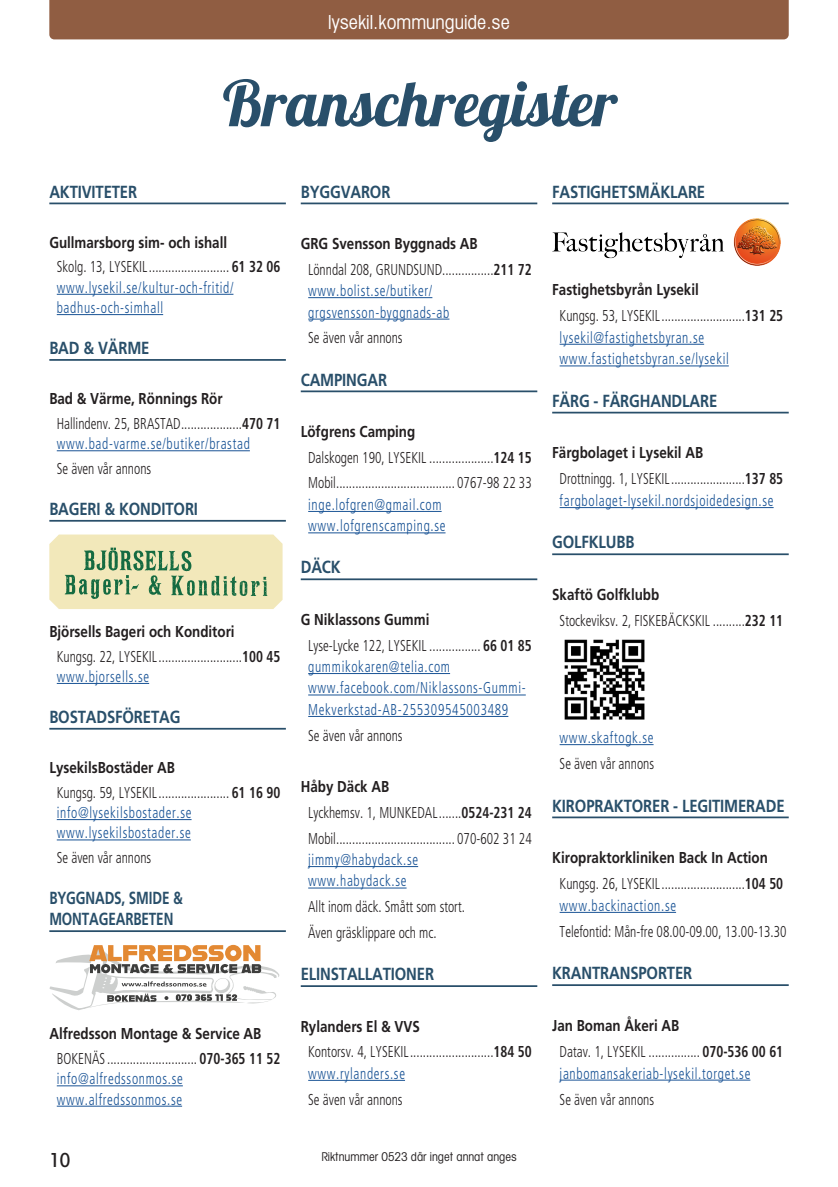
<style>
.page{position:relative;width:838px;height:1187px;background:#fff}
.page>*{position:absolute;margin:0;border:0;box-sizing:border-box;transform-origin:0 0}
.t1{font:63px "Lobster 1.4";color:#294f6a}
.t2{font:condensed 21px "Avant Gard EF";color:#fff}
.t3{font:500 condensed 21px "Avant Gard EF";color:#231f20}
.YRUB{font:700 17.5px "Frutiger LT Std";letter-spacing:-.01em;color:#294f6a;scale:.85 1}
.YRUB-2{font:700 17.5px/21.2px "Frutiger LT Std";letter-spacing:-.01em;color:#294f6a;scale:.77 1}
.TEXT{font:300 condensed 15.75px/25.7px "Frutiger LT Std";color:#231f20;scale:.85 1}
.TEXT_bla{font:300 condensed 15.75px/21.3px "Frutiger LT Std";letter-spacing:.05em;color:#195395;scale:.85 1}
.HFTEXT{font:700 15.75px "Frutiger LT Std";color:#231f20;scale:.85 1}
.t4{font:condensed 13.12px "Avant Gard EF";color:#231f20}
.s1{font-weight:700}
</style>
<div class="page">
<div style="left:49px;top:0;width:739px;height:39px;background:#905d42"></div>
<hr style="left:49px;top:202px;width:237px;height:2px;background:#294f6a">
<hr style="left:57px;top:294px;width:176px;height:1px;background:#195395">
<hr style="left:57px;top:314px;width:106px;height:1px;background:#195395">
<hr style="left:49px;top:359px;width:237px;height:2px;background:#294f6a">
<hr style="left:57px;top:450px;width:193px;height:1px;background:#195395">
<hr style="left:49px;top:520px;width:237px;height:1px;background:#294f6a">
<hr style="left:57px;top:683px;width:92px;height:1px;background:#195395">
<hr style="left:49px;top:727px;width:237px;height:2px;background:#294f6a">
<hr style="left:57px;top:819px;width:134px;height:1px;background:#195395">
<hr style="left:57px;top:839px;width:134px;height:1px;background:#195395">
<hr style="left:49px;top:930px;width:237px;height:1px;background:#294f6a">
<hr style="left:57px;top:1085px;width:126px;height:1px;background:#195395">
<hr style="left:57px;top:1105px;width:125px;height:1px;background:#195395">
<svg style="left:49px;top:534px;width:233px;height:75px;background:#d4d7aa"></svg>
<svg style="left:49px;top:944px;width:231px;height:66px"></svg>
<hr style="left:301px;top:202px;width:236px;height:2px;background:#294f6a">
<hr style="left:308px;top:297px;width:124px;height:1px;background:#195395">
<hr style="left:308px;top:319px;width:141px;height:1px;background:#195395">
<hr style="left:301px;top:390px;width:236px;height:2px;background:#294f6a">
<hr style="left:308px;top:511px;width:133px;height:1px;background:#195395">
<hr style="left:308px;top:532px;width:137px;height:1px;background:#195395">
<hr style="left:301px;top:578px;width:236px;height:2px;background:#294f6a">
<hr style="left:308px;top:673px;width:142px;height:1px;background:#195395">
<hr style="left:308px;top:694px;width:218px;height:1px;background:#195395">
<hr style="left:308px;top:716px;width:200px;height:1px;background:#195395">
<hr style="left:308px;top:866px;width:110px;height:1px;background:#195395">
<hr style="left:308px;top:887px;width:98px;height:1px;background:#195395">
<hr style="left:301px;top:985px;width:236px;height:1px;background:#294f6a">
<hr style="left:308px;top:1079px;width:97px;height:1px;background:#195395">
<hr style="left:552px;top:202px;width:236px;height:2px;background:#294f6a">
<hr style="left:559px;top:344px;width:145px;height:1px;background:#195395">
<hr style="left:559px;top:365px;width:170px;height:1px;background:#195395">
<hr style="left:552px;top:412px;width:236px;height:1px;background:#294f6a">
<hr style="left:559px;top:507px;width:214px;height:1px;background:#195395">
<hr style="left:552px;top:553px;width:236px;height:2px;background:#294f6a">
<hr style="left:559px;top:744px;width:94px;height:1px;background:#195395">
<hr style="left:552px;top:816px;width:236px;height:2px;background:#294f6a">
<hr style="left:559px;top:911px;width:117px;height:1px;background:#195395">
<hr style="left:552px;top:984px;width:236px;height:1px;background:#294f6a">
<hr style="left:559px;top:1079px;width:191px;height:1px;background:#195395">
<img style="left:552px;top:218px;width:228px;height:48px">
<img style="left:564px;top:639px;width:81px;height:81px">
<h2 class="t2" style="left:328px;top:10px;width:183px">lysekil.kommunguide.se</h2>
<p class="t1" style="left:223px;top:63px;width:396px">Branschregister</p>
<p class="YRUB" style="left:49px;top:181px;width:105px">AKTIVITETER</p>
<p class="HFTEXT" style="left:49px;top:233px;width:211px">Gullmarsborg sim- och ishall</p>
<p class="TEXT" style="left:57px;top:254px;width:265px">Skolg. 13, LYSEKIL......................... <span class="s1">61 32 06</span></p>
<p class="TEXT_bla" style="left:57px;top:277px;width:209px;line-height:20.3px">www.lysekil.se/kultur-och-fritid/ badhus-och-simhall</p>
<p class="YRUB" style="left:49px;top:338px;width:119px">BAD &amp; VÄRME</p>
<p class="HFTEXT" style="left:49px;top:389px;width:205px">Bad &amp; Värme, Rönnings Rör</p>
<p class="TEXT" style="left:57px;top:411px;width:265px">Hallindenv. 25, BRASTAD...................<span class="s1">470 71</span></p>
<p class="TEXT_bla" style="left:57px;top:433px;width:229px">www.bad-varme.se/butiker/brastad</p>
<p class="TEXT" style="left:57px;top:456px;width:113px">Se även vår annons</p>
<p class="YRUB" style="left:49px;top:498px;width:176px">BAGERI &amp; KONDITORI</p>
<p class="HFTEXT" style="left:49px;top:622px;width:219px">Björsells Bageri och Konditori</p>
<p class="TEXT" style="left:57px;top:643px;width:265px">Kungsg. 22, LYSEKIL..........................<span class="s1">100 45</span></p>
<p class="TEXT_bla" style="left:57px;top:666px;width:110px">www.bjorsells.se</p>
<p class="YRUB" style="left:49px;top:706px;width:156px">BOSTADSFÖRETAG</p>
<p class="HFTEXT" style="left:49px;top:758px;width:149px">LysekilsBostäder AB</p>
<p class="TEXT" style="left:57px;top:779px;width:265px">Kungsg. 59, LYSEKIL...................... <span class="s1">61 16 90</span></p>
<p class="TEXT_bla" style="left:57px;top:802px;width:160px">info@lysekilsbostader.se</p>
<p class="TEXT_bla" style="left:57px;top:822px;width:159px">www.lysekilsbostader.se</p>
<p class="TEXT" style="left:57px;top:844px;width:113px">Se även vår annons</p>
<p class="YRUB-2" style="left:49px;top:887px;width:175px">BYGGNADS, SMIDE &amp;<br>MONTAGEARBETEN</p>
<p class="HFTEXT" style="left:49px;top:1024px;width:251px">Alfredsson Montage &amp; Service AB</p>
<p class="TEXT" style="left:57px;top:1045px;width:265px">BOKENÄS ............................ <span class="s1">070-365 11 52</span></p>
<p class="TEXT_bla" style="left:57px;top:1068px;width:150px">info@alfredssonmos.se</p>
<p class="TEXT_bla" style="left:57px;top:1088px;width:149px">www.alfredssonmos.se</p>
<h2 class="t3" style="left:49px;top:1147px;width:22px">10</h2>
<p class="YRUB" style="left:301px;top:181px;width:107px">BYGGVAROR</p>
<p class="HFTEXT" style="left:301px;top:234px;width:210px">GRG Svensson Byggnads AB</p>
<p class="TEXT" style="left:308px;top:256px;width:265px">Lönndal 208, GRUNDSUND................<span class="s1">211 72</span></p>
<p class="TEXT_bla" style="left:308px;top:280px;width:168px">www.bolist.se/butiker/ grgsvensson-byggnads-ab</p>
<p class="TEXT" style="left:308px;top:325px;width:113px">Se även vår annons</p>
<p class="YRUB" style="left:301px;top:369px;width:103px">CAMPINGAR</p>
<p class="HFTEXT" style="left:301px;top:422px;width:136px">Löfgrens Camping</p>
<p class="TEXT" style="left:308px;top:444px;width:265px">Dalskogen 190, LYSEKIL ....................<span class="s1">124 15</span></p>
<p class="TEXT" style="left:308px;top:470px;width:265px">Mobil..................................... 0767-98 22 33</p>
<p class="TEXT_bla" style="left:308px;top:494px;width:158px">inge.lofgren@gmail.com</p>
<p class="TEXT_bla" style="left:308px;top:515px;width:163px">www.lofgrenscamping.se</p>
<p class="YRUB" style="left:301px;top:557px;width:49px">DÄCK</p>
<p class="HFTEXT" style="left:301px;top:610px;width:153px">G Niklassons Gummi</p>
<p class="TEXT" style="left:308px;top:632px;width:265px">Lyse-Lycke 122, LYSEKIL ................ <span class="s1">66 01 85</span></p>
<p class="TEXT_bla" style="left:308px;top:656px;width:168px">gummikokaren@telia.com</p>
<p class="TEXT_bla" style="left:308px;top:677px;width:257px">www.facebook.com/Niklassons-Gummi-<br>Mekverkstad-AB-255309545003489</p>
<p class="TEXT" style="left:308px;top:722px;width:113px">Se även vår annons</p>
<p class="HFTEXT" style="left:301px;top:777px;width:106px">Håby Däck AB</p>
<p class="TEXT" style="left:308px;top:799px;width:265px">Lyckhemsv. 1, MUNKEDAL.......<span class="s1">0524-231 24</span></p>
<p class="TEXT" style="left:308px;top:825px;width:265px">Mobil..................................... 070-602 31 24</p>
<p class="TEXT_bla" style="left:308px;top:849px;width:131px">jimmy@habydack.se</p>
<p class="TEXT_bla" style="left:308px;top:870px;width:117px">www.habydack.se</p>
<p class="TEXT" style="left:308px;top:894px;width:186px">Allt inom däck. Smått som stort.<br>Även gräsklippare och mc.</p>
<p class="YRUB" style="left:301px;top:963px;width:158px">ELINSTALLATIONER</p>
<p class="HFTEXT" style="left:301px;top:1016px;width:142px">Rylanders El &amp; VVS</p>
<p class="TEXT" style="left:308px;top:1039px;width:265px">Kontorsv. 4, LYSEKIL..........................<span class="s1">184 50</span></p>
<p class="TEXT_bla" style="left:308px;top:1062px;width:115px">www.rylanders.se</p>
<p class="TEXT" style="left:308px;top:1086px;width:113px">Se även vår annons</p>
<p class="t4" style="left:321px;top:1149px;width:197px">Riktnummer 0523 där inget annat anges</p>
<p class="YRUB" style="left:552px;top:181px;width:182px">FASTIGHETSMÄKLARE</p>
<p class="HFTEXT" style="left:552px;top:280px;width:174px">Fastighetsbyrån Lysekil</p>
<p class="TEXT" style="left:559px;top:303px;width:265px">Kungsg. 53, LYSEKIL..........................<span class="s1">131 25</span></p>
<p class="TEXT_bla" style="left:559px;top:327px;width:171px">lysekil@fastighetsbyran.se</p>
<p class="TEXT_bla" style="left:559px;top:348px;width:200px">www.fastighetsbyran.se/lysekil</p>
<p class="YRUB" style="left:552px;top:390px;width:196px">FÄRG - FÄRGHANDLARE</p>
<p class="HFTEXT" style="left:552px;top:443px;width:179px">Färgbolaget i Lysekil AB</p>
<p class="TEXT" style="left:559px;top:466px;width:265px">Drottningg. 1, LYSEKIL.......................<span class="s1">137 85</span></p>
<p class="TEXT_bla" style="left:559px;top:490px;width:253px">fargbolaget-lysekil.nordsjoidedesign.se</p>
<p class="YRUB" style="left:552px;top:532px;width:98px">GOLFKLUBB</p>
<p class="HFTEXT" style="left:552px;top:585px;width:128px">Skaftö Golfklubb</p>
<p class="TEXT" style="left:559px;top:608px;width:265px">Stockeviksv. 2, FISKEBÄCKSKIL ..........<span class="s1">232 11</span></p>
<p class="TEXT_bla" style="left:559px;top:727px;width:112px">www.skaftogk.se</p>
<p class="TEXT" style="left:559px;top:751px;width:113px">Se även vår annons</p>
<p class="YRUB" style="left:552px;top:795px;width:275px">KIROPRAKTORER - LEGITIMERADE</p>
<p class="HFTEXT" style="left:552px;top:848px;width:255px">Kiropraktorkliniken Back In Action</p>
<p class="TEXT" style="left:559px;top:871px;width:265px">Kungsg. 26, LYSEKIL..........................<span class="s1">104 50</span></p>
<p class="TEXT_bla" style="left:559px;top:894px;width:138px">www.backinaction.se</p>
<p class="TEXT" style="left:559px;top:918px;width:268px">Telefontid: Mån-fre 08.00-09.00, 13.00-13.30</p>
<p class="YRUB" style="left:552px;top:962px;width:166px">KRANTRANSPORTER</p>
<p class="HFTEXT" style="left:552px;top:1015px;width:151px">Jan Boman Åkeri AB</p>
<p class="TEXT" style="left:559px;top:1038px;width:265px">Datav. 1, LYSEKIL ................ <span class="s1">070-536 00 61</span></p>
<p class="TEXT_bla" style="left:559px;top:1062px;width:226px">janbomansakeriab-lysekil.torget.se</p>
<p class="TEXT" style="left:559px;top:1086px;width:113px">Se även vår annons</p>
</div>
